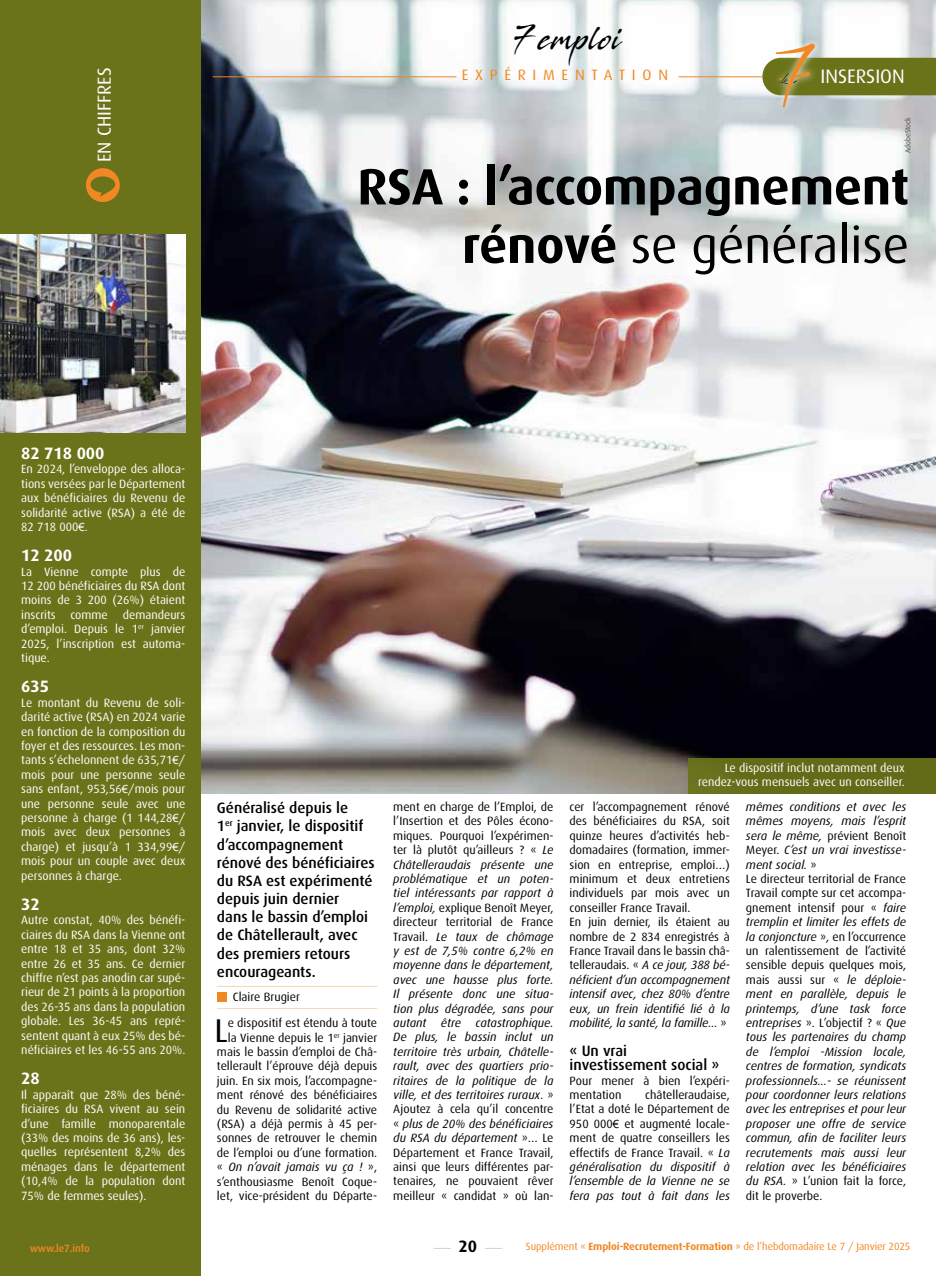
<style>
.page{position:relative;width:936px;height:1276px;background:#fff}
.page>*{position:absolute;margin:0;border:0;box-sizing:border-box;transform-origin:0 0}
.t1{font:700 51px/58.5px "Dax";letter-spacing:-.005em;color:#000;text-align:right}
.t2{font:33px "Dax";color:#000}
.t3{font:32.1px "Stingray";letter-spacing:.04em;color:#000;scale:.74 1}
.t4{font:19.5px "Dax";color:#fff}
.t5{font:18.9px "Dax";color:#fff}
.t6{font:700 16.5px "Dax";color:#fff}
.t7{font:700 16.5px "Dax";color:#000}
.t8{font:500 15px/18.1px "Dax";color:#000}
.t9{font:15px "Dax";letter-spacing:.45em;color:#f18821}
.t10{font:italic 12px/14.4px "Dax";color:#000;text-align:justify}
.t11{font:12px/14.4px "Dax";color:#fff;text-align:justify}
.t12{font:12px/14.4px "Dax";color:#000}
.t13{font:10.5px "Dax";letter-spacing:-.01em;color:#f18823}
.t14{font:500 10.5px "Dax";letter-spacing:-.01em;color:#f18823}
.t15{font:7.5px "Dax";letter-spacing:-.01em;color:#424241}
.s1{font-weight:400}
.s2{font-family:"Arial";font-size:11.25px}
.s3{font-style:italic}
.s4{font-style:normal}
.s5{font-weight:700}
</style>
<div class="page">
<img style="left:201px;top:0;width:734px;height:793px">
<div style="left:0;top:0;width:201px;height:1276px;background:#6b731a"></div>
<hr style="left:217px;top:986px;width:160px;height:1px;background:#f18821">
<div style="left:217px;top:992px;width:9px;height:10px;background:#f18821"></div>
<hr style="left:217px;top:1008px;width:160px;height:1px;background:#f18821">
<hr style="left:213px;top:77px;width:243px;height:1px;background:#f18821">
<hr style="left:678px;top:77px;width:84px;height:1px;background:#f18821">
<svg style="left:86px;top:168px;width:34px;height:34px"></svg>
<div style="left:688px;top:758px;width:247px;height:35px;background:#636a18"></div>
<svg style="left:434px;top:1248px;width:17px;height:1px"></svg>
<svg style="left:485px;top:1248px;width:17px;height:1px"></svg>
<img style="left:0;top:235px;width:185px;height:198px">
<svg style="left:769px;top:36px;width:52px;height:78px"></svg>
<svg style="left:762px;top:43px;width:173px;height:65px"></svg>
<h3 class="t5" style="left:94px;top:162px;width:96px;rotate:-90deg">EN CHIFFRES</h3>
<h3 class="t3" style="left:512px;top:17px;width:149px">7 emploi</h3>
<p class="t9" style="left:462px;top:66px;width:208px">EXPÉRIMENTATION</p>
<h3 class="t4" style="left:820px;top:66px;width:86px">INSERSION</h3>
<p class="t15" style="left:903px;top:153px;width:37px;rotate:-90deg">AdobeStock</p>
<h1 class="t1" style="left:357px;top:158px;width:553px">RSA : l’accompagnement rénové <span class="s1">se généralise</span></h1>
<h3 class="t6" style="left:21px;top:444px;width:85px">82 718 000</h3>
<p class="t11" style="left:21px;top:462px;width:166px">En 2024, l’enveloppe des alloca&shy;tions versées par le Département aux bénéficiaires du Revenu de solidarité active (RSA) a été de 82 718 000<span class="s2">€</span>.</p>
<h3 class="t6" style="left:21px;top:546px;width:52px">12 200</h3>
<p class="t11" style="left:21px;top:564px;width:166px">La Vienne compte plus de 12 200 bénéficiaires du RSA dont moins de 3 200 (26%) étaient inscrits comme demandeurs d’emploi. Depuis le 1<sup>er</sup> janvier 2025, l’inscription est automa&shy;tique.</p>
<h3 class="t6" style="left:21px;top:677px;width:29px">635</h3>
<p class="t11" style="left:21px;top:695px;width:166px">Le montant du Revenu de soli&shy;darité active (RSA) en 2024 varie en fonction de la composition du foyer et des ressources. Les mon&shy;tants s’échelonnent de 635,71<span class="s2">€</span>/ mois pour une personne seule sans enfant, 953,56<span class="s2">€</span>/mois pour une personne seule avec une personne à charge (1 144,28<span class="s2">€</span>/ mois avec deux personnes à charge) et jusqu’à 1 334,99<span class="s2">€</span>/ mois pour un couple avec deux personnes à charge.</p>
<h3 class="t6" style="left:21px;top:895px;width:20px">32</h3>
<p class="t11" style="left:21px;top:913px;width:166px">Autre constat, 40% des bénéfi&shy;ciaires du RSA dans la Vienne ont entre 18 et 35 ans, dont 32% entre 26 et 35 ans. Ce dernier chiffre n’est pas anodin car supé&shy;rieur de 21 points à la proportion des 26-35 ans dans la population globale. Les 36-45 ans repré&shy;sentent quant à eux 25% des bé&shy;néficiaires et les 46-55 ans 20%.</p>
<h3 class="t6" style="left:21px;top:1069px;width:20px">28</h3>
<p class="t11" style="left:21px;top:1087px;width:166px">Il apparaît que 28% des béné&shy;ficiaires du RSA vivent au sein d’une famille monoparentale (33% des moins de 36 ans), les&shy;quelles représentent 8,2% des ménages dans le département (10,4% de la population dont 75% de femmes seules).</p>
<p class="t8" style="left:217px;top:799px;width:159px">Généralisé depuis le<br>1<sup>er</sup> janvier, le dispositif d’accompagnement rénové des bénéficiaires du RSA est expérimenté depuis juin dernier<br>dans le bassin d’emploi de Châtellerault, avec des premiers retours encourageants.</p>
<p class="t12" style="left:233px;top:989px;width:69px">Claire Brugier</p>
<h2 class="t2" style="left:214px;top:1012px;width:15px">L</h2>
<p class="t12" style="left:217px;top:1016px;width:162px;text-align:right">e dispositif est étendu à toute la Vienne depuis le 1<sup>er</sup> janvier mais le bassin d’emploi de Châ&shy;tellerault l’éprouve déjà depuis juin. En six mois, l’accompagne&shy;ment rénové des bénéficiaires du Revenu de solidarité active (RSA) a déjà permis à 45 per&shy;sonnes de retrouver le chemin de l’emploi ou d’une formation. « <span class="s3">On n’avait jamais vu ça !</span> », s’enthousiasme Benoît Coque&shy;let, vice-président du Départe-</p>
<p class="t11" style="left:698px;top:761px;width:208px;line-height:13.5px;text-align:right">Le dispositif inclut notamment deux rendez-vous mensuels avec un conseiller.</p>
<p class="t10" style="left:393px;top:799px;width:162px"><span class="s4">ment en charge de l’Emploi, de l’Insertion et des Pôles écono&shy;miques. Pourquoi l’expérimen&shy;ter là plutôt qu’ailleurs ? «</span> Le Châtelleraudais présente une problématique et un poten&shy;tiel intéressants par rapport à l’emploi, <span class="s4">explique Benoît Meyer, directeur territorial de France Travail.</span> Le taux de chômage y est de 7,5% contre 6,2% en moyenne dans le département, avec une hausse plus forte.<br>Il présente donc une situa&shy;tion plus dégradée, sans pour autant être catastrophique.<br>De plus, le bassin inclut un territoire très urbain, Châtelle&shy;rault, avec des quartiers prio&shy;ritaires de la politique de la ville, et des territoires ruraux. <span class="s4">» Ajoutez à cela qu’il concentre «</span> plus de 20% des bénéficiaires du RSA du département <span class="s4">»… Le Département et France Travail, ainsi que leurs différentes par&shy;tenaires, ne pouvaient rêver meilleur « candidat » où lan-</span></p>
<p class="t12" style="left:569px;top:799px;width:162px">cer l’accompagnement rénové des bénéficiaires du RSA, soit quinze heures d’activités heb&shy;domadaires (formation, immer&shy;sion en entreprise, emploi…) minimum et deux entretiens individuels par mois avec un conseiller France Travail.<br>En juin dernier, ils étaient au nombre de 2 834 enregistrés à<br>France Travail dans le bassin châ&shy;telleraudais. « <span class="s3">A ce jour, 388 bé&shy;néficient d’un accompagnement intensif avec, chez 80% d’entre eux, un frein identifié lié à la mobilité, la santé, la famille…</span> »</p>
<p class="t8" style="left:569px;top:1043px;width:151px;line-height:14.4px">« Un vrai investissement social »</p>
<p class="t12" style="left:569px;top:1073px;width:162px">Pour mener à bien l’expéri&shy;mentation</p>
<p class="t12" style="left:569px;top:1087px;width:162px;text-align:justify;text-indent:75px">châtelleraudaise, l’Etat a doté le Département de 950 000<span class="s2">€</span> et augmenté locale&shy;ment de quatre conseillers les effectifs de France Travail. « <span class="s3">La généralisation du dispositif à l’ensemble de la Vienne ne se fera pas tout à fait dans les</span></p>
<p class="t10" style="left:746px;top:799px;width:162px;text-align:left">mêmes conditions et avec les mêmes moyens, mais l’esprit sera le même, <span class="s4">prévient Benoît<br>Meyer.</span> C’est un vrai investisse&shy;ment social. <span class="s4">»<br>Le directeur territorial de France<br>Travail compte sur cet accompa&shy;gnement intensif pour «</span> faire tremplin et limiter les effets de la conjoncture <span class="s4">», en l’occurrence un ralentissement de l’activité sensible depuis quelques mois, mais aussi sur «</span> le déploie&shy;ment en parallèle, depuis le printemps, d’une task force entreprises <span class="s4">». L’objectif ? «</span> Que tous les partenaires du champ de l’emploi -Mission locale, centres de formation, syndicats professionnels…- se réunissent pour coordonner leurs relations avec les entreprises et pour leur proposer une offre de service commun, afin de faciliter leurs recrutements mais aussi leur relation avec les bénéficiaires du RSA. <span class="s4">» L’union fait la force, dit le proverbe.</span></p>
<p class="t14" style="left:30px;top:1242px;width:62px">www.le7.info</p>
<h3 class="t7" style="left:458px;top:1237px;width:20px">20</h3>
<p class="t13" style="left:526px;top:1240px;width:386px">Supplément « <span class="s5">Emploi-Recrutement-Formation</span> » de l’hebdomadaire Le 7 / Janvier 2025</p>
</div>
